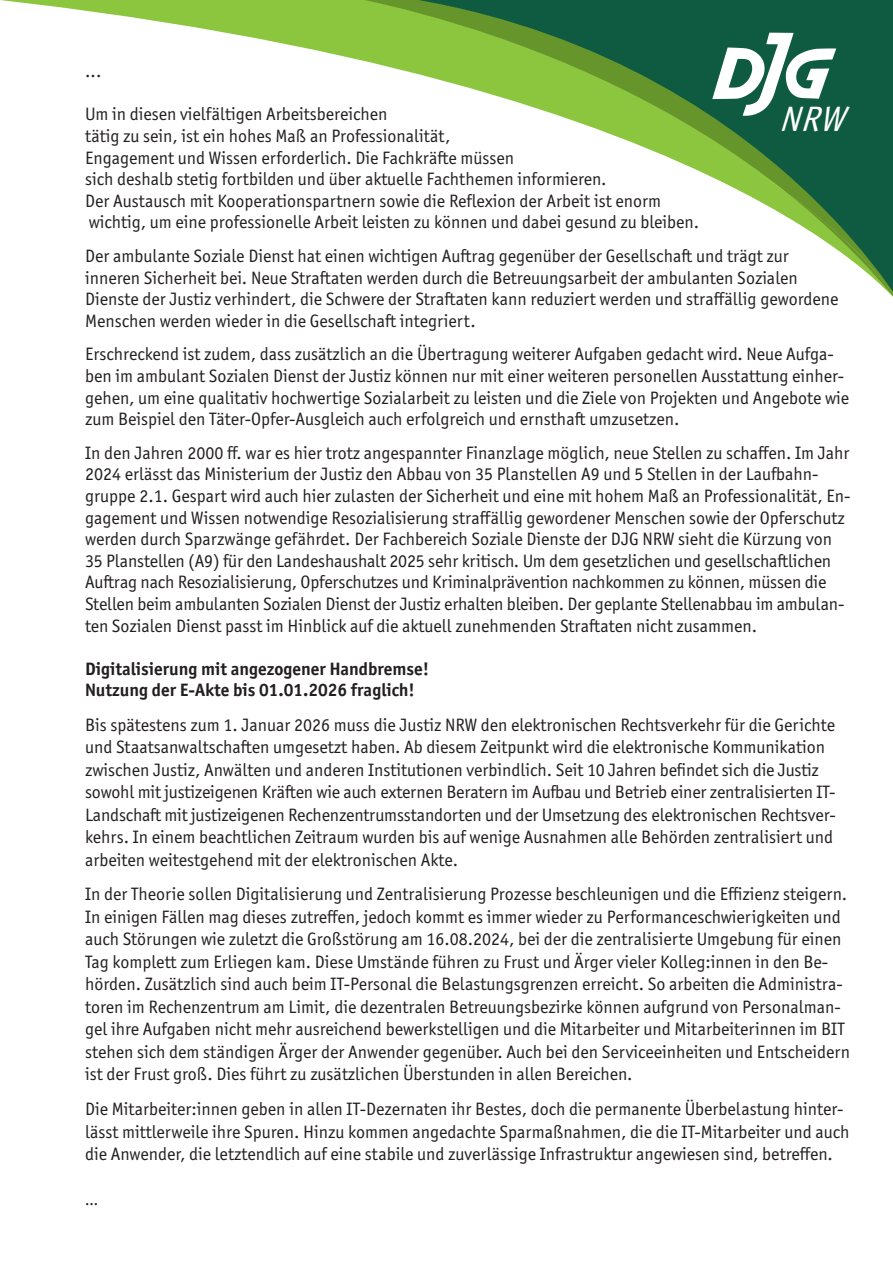
<style>
.page{position:relative;width:893px;height:1263px;background:#fff}
.page>*{position:absolute;margin:0;border:0;box-sizing:border-box;transform-origin:0 0}
.t1{font:italic 35.4px "Officina Sans ITC Pro";color:#fff}
.t2{font:18px/21.6px "Officina Sans ITC Pro";color:#231f20}
.t3{font:700 18px/21.6px "Officina Sans ITC Pro";color:#231f20}
.t4{font:18px "Meta Pro Cond Norm";color:#231f20}
</style>
<div class="page">
<svg style="left:0;top:0;width:291px;height:46px"></svg>
<svg style="left:299px;top:0;width:594px;height:297px"></svg>
<svg style="left:712px;top:33px;width:124px;height:83px"></svg>
<p class="t2" style="left:85px;top:60px;width:18px">...</p>
<p class="t2" style="left:85px;top:103px;width:616px">Um in diesen vielfältigen Arbeitsbereichen<br>tätig zu sein, ist ein hohes Maß an Professionalität,<br>Engagement und Wissen erforderlich. Die Fachkräfte müssen<br>sich deshalb stetig fortbilden und über aktuelle Fachthemen informieren.<br>Der Austausch mit Kooperationspartnern sowie die Reflexion der Arbeit ist enorm wichtig, um eine professionelle Arbeit leisten zu können und dabei gesund zu bleiben.</p>
<p class="t2" style="left:85px;top:245px;width:755px">Der ambulante Soziale Dienst hat einen wichtigen Auftrag gegenüber der Gesellschaft und trägt zur inneren Sicherheit bei. Neue Straftaten werden durch die Betreuungsarbeit der ambulanten Sozialen Dienste der Justiz verhindert, die Schwere der Straftaten kann reduziert werden und straffällig gewordene Menschen werden wieder in die Gesellschaft integriert.</p>
<p class="t2" style="left:85px;top:343px;width:765px">Erschreckend ist zudem, dass zusätzlich an die Übertragung weiterer Aufgaben gedacht wird. Neue Aufga&shy;ben im ambulant Sozialen Dienst der Justiz können nur mit einer weiteren personellen Ausstattung einher&shy;gehen, um eine qualitativ hochwertige Sozialarbeit zu leisten und die Ziele von Projekten und Angebote wie zum Beispiel den Täter-Opfer-Ausgleich auch erfolgreich und ernsthaft umzusetzen.</p>
<p class="t2" style="left:85px;top:442px;width:767px">In den Jahren 2000 ff. war es hier trotz angespannter Finanzlage möglich, neue Stellen zu schaffen. Im Jahr 2024 erlässt das Ministerium der Justiz den Abbau von 35 Planstellen A9 und 5 Stellen in der Laufbahn&shy;gruppe 2.1. Gespart wird auch hier zulasten der Sicherheit und eine mit hohem Maß an Professionalität, En&shy;gagement und Wissen notwendige Resozialisierung straffällig gewordener Menschen sowie der Opferschutz werden durch Sparzwänge gefährdet. Der Fachbereich Soziale Dienste der DJG NRW sieht die Kürzung von 35 Planstellen (A9) für den Landeshaushalt 2025 sehr kritisch. Um dem gesetzlichen und gesellschaftlichen Auftrag nach Resozialisierung, Opferschutzes und Kriminalprävention nachkommen zu können, müssen die Stellen beim ambulanten Sozialen Dienst der Justiz erhalten bleiben. Der geplante Stellenabbau im ambulan&shy;ten Sozialen Dienst passt im Hinblick auf die aktuell zunehmenden Straftaten nicht zusammen.</p>
<p class="t3" style="left:85px;top:658px;width:346px">Digitalisierung mit angezogener Handbremse!<br>Nutzung der E-Akte bis 01.01.2026 fraglich!</p>
<p class="t2" style="left:85px;top:713px;width:752px;line-height:22.5px">Bis spätestens zum 1. Januar 2026 muss die Justiz NRW den elektronischen Rechtsverkehr für die Gerichte und Staatsanwaltschaften umgesetzt haben. Ab diesem Zeitpunkt wird die elektronische Kommunikation zwischen Justiz, Anwälten und anderen Institutionen verbindlich. Seit 10 Jahren befindet sich die Justiz sowohl mit justizeigenen Kräften wie auch externen Beratern im Aufbau und Betrieb einer zentralisierten IT-Landschaft mit justizeigenen Rechenzentrumsstandorten und der Umsetzung des elektronischen Rechtsver&shy;kehrs. In einem beachtlichen Zeitraum wurden bis auf wenige Ausnahmen alle Behörden zentralisiert und arbeiten weitestgehend mit der elektronischen Akte.</p>
<p class="t2" style="left:85px;top:883px;width:766px;line-height:22.5px">In der Theorie sollen Digitalisierung und Zentralisierung Prozesse beschleunigen und die Effizienz steigern.<br>In einigen Fällen mag dieses zutreffen, jedoch kommt es immer wieder zu Performanceschwierigkeiten und auch Störungen wie zuletzt die Großstörung am 16.08.2024, bei der die zentralisierte Umgebung für einen Tag komplett zum Erliegen kam. Diese Umstände führen zu Frust und Ärger vieler Kolleg:innen in den Be&shy;hörden. Zusätzlich sind auch beim IT-Personal die Belastungsgrenzen erreicht. So arbeiten die Administra&shy;toren im Rechenzentrum am Limit, die dezentralen Betreuungsbezirke können aufgrund von Personalman&shy;gel ihre Aufgaben nicht mehr ausreichend bewerkstelligen und die Mitarbeiter und Mitarbeiterinnen im BIT stehen sich dem ständigen Ärger der Anwender gegenüber. Auch bei den Serviceeinheiten und Entscheidern ist der Frust groß. Dies führt zu zusätzlichen Überstunden in allen Bereichen.</p>
<p class="t2" style="left:85px;top:1097px;width:766px;line-height:22.5px">Die Mitarbeiter:innen geben in allen IT-Dezernaten ihr Bestes, doch die permanente Überbelastung hinter&shy;lässt mittlerweile ihre Spuren. Hinzu kommen angedachte Sparmaßnahmen, die die IT-Mitarbeiter und auch die Anwender, die letztendlich auf eine stabile und zuverlässige Infrastruktur angewiesen sind, betreffen.</p>
<p class="t4" style="left:85px;top:1186px;width:15px">...</p>
<p class="t1" style="left:779px;top:98px;width:78px">NRW</p>
</div>
